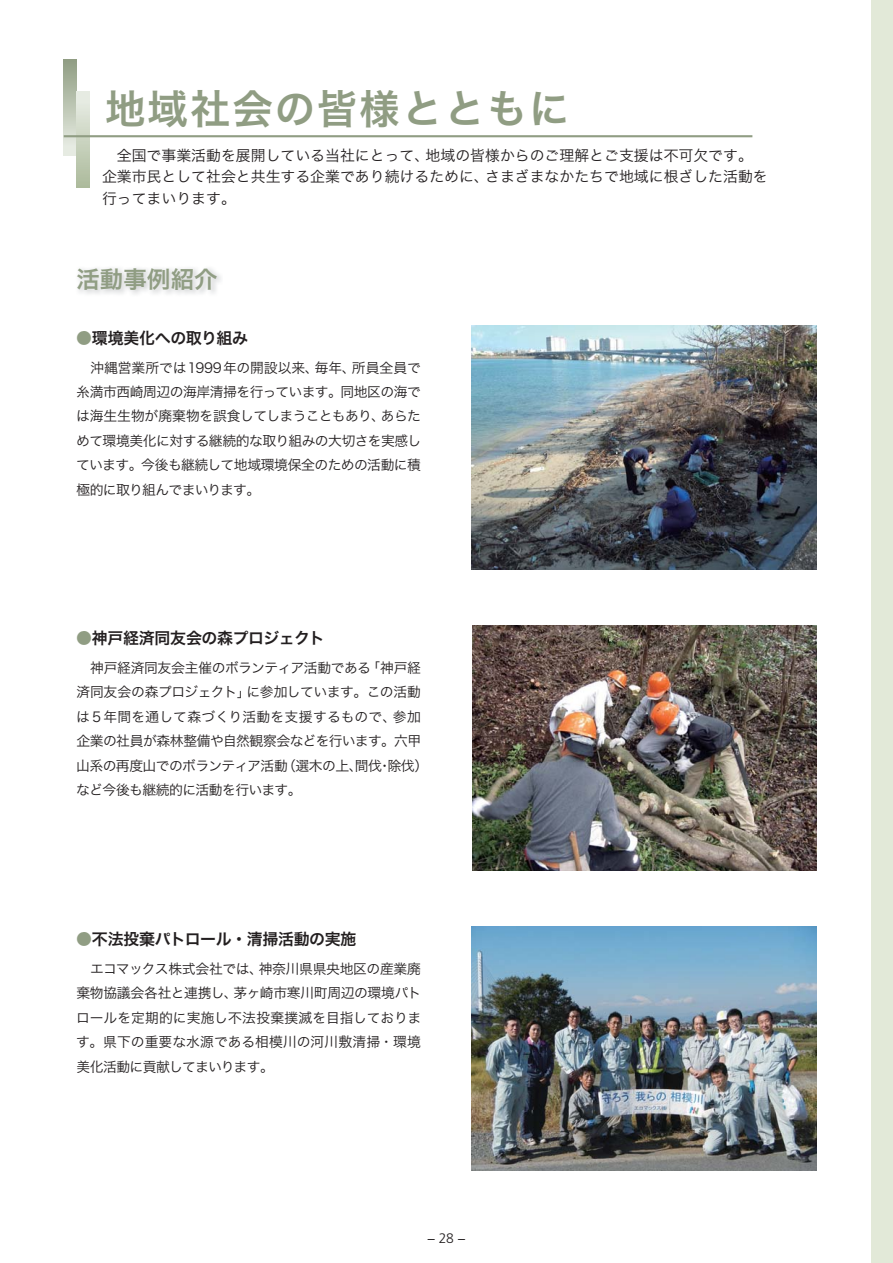
<style>
.page{position:relative;width:893px;height:1263px;background:#fff}
.page>*{position:absolute;margin:0;border:0;box-sizing:border-box;transform-origin:0 0}
.t1{font:40.35px "Hira Kaku Pro W6 90 msp RKSJ H";letter-spacing:.05em;color:#909d83}
.t2{font:23.4px "Hira Kaku Pro W6 90 msp RKSJ H";letter-spacing:.01em;color:#909d83}
.t3{font:15.9px "Hira Kaku Pro W6 90 msp RKSJ H";letter-spacing:-.02em;color:#231f20}
.t4{font:14.85px/21.3px "Hira Kaku Pro W3 90 msp RKSJ H";color:#231f20}
.t5{font:13.8px/24.5px "Hira Kaku Pro W3 90 msp RKSJ H";letter-spacing:-.035em;color:#231f20;text-align:justify}
.t6{font:300 13.8px "Frutiger";color:#231f20}
.s1{color:#909d83}
</style>
<div class="page">
<div style="left:871px;top:0;width:22px;height:1263px;background:#e2e9d8"></div>
<svg style="left:64px;top:60px;width:13px;height:95px"></svg>
<svg style="left:77px;top:92px;width:12px;height:95px"></svg>
<hr style="left:64px;top:135px;width:688px;height:2px;background:#909d83">
<img style="left:472px;top:325px;width:344px;height:245px">
<img style="left:473px;top:626px;width:344px;height:244px">
<img style="left:472px;top:926px;width:344px;height:244px">
<h1 class="t1" style="left:105px;top:93px;width:466px">地域社会の皆様とともに</h1>
<p class="t4" style="left:102px;top:147px;width:667px">　全国で事業活動を展開している当社にとって、地域の皆様からのご理解とご支援は不可欠です。企業市民として社会と共生する企業であり続けるために、さまざまなかたちで地域に根ざした活動を行ってまいります。</p>
<h2 class="t2" style="left:76px;top:270px;width:143px">活動事例紹介</h2>
<p class="t3" style="left:76px;top:332px;width:173px"><span class="s1">●</span>環境美化への取り組み</p>
<p class="t5" style="left:76px;top:357px;width:346px">　沖縄営業所では1999年の開設以来、毎年、所員全員で糸満市西崎周辺の海岸清掃を行っています。同地区の海では海生生物が廃棄物を誤食してしまうこともあり、あらためて環境美化に対する継続的な取り組みの大切さを実感しています。今後も継続して地域環境保全のための活動に積極的に取り組んでまいります。</p>
<p class="t3" style="left:76px;top:632px;width:250px"><span class="s1">●</span>神戸経済同友会の森プロジェクト</p>
<p class="t5" style="left:76px;top:657px;width:354px;text-align:left">　神戸経済同友会主催のボランティア活動である「神戸経済同友会の森プロジェクト」に参加しています。この活動は５年間を通して森づくり活動を支援するもので、参加企業の社員が森林整備や自然観察会などを行います。六甲山系の再度山でのボランティア活動（選木の上、間伐・除伐）など今後も継続的に活動を行います。</p>
<p class="t3" style="left:76px;top:933px;width:282px"><span class="s1">●</span>不法投棄パトロール・清掃活動の実施</p>
<p class="t5" style="left:76px;top:958px;width:347px">　エコマックス株式会社では、神奈川県県央地区の産業廃棄物協議会各社と連携し、茅ヶ崎市寒川町周辺の環境パトロールを定期的に実施し不法投棄撲滅を目指しております。県下の重要な水源である相模川の河川敷清掃・環境美化活動に貢献してまいります。</p>
<p class="t6" style="left:427px;top:1233px;width:40px">− 28 −</p>
</div>
